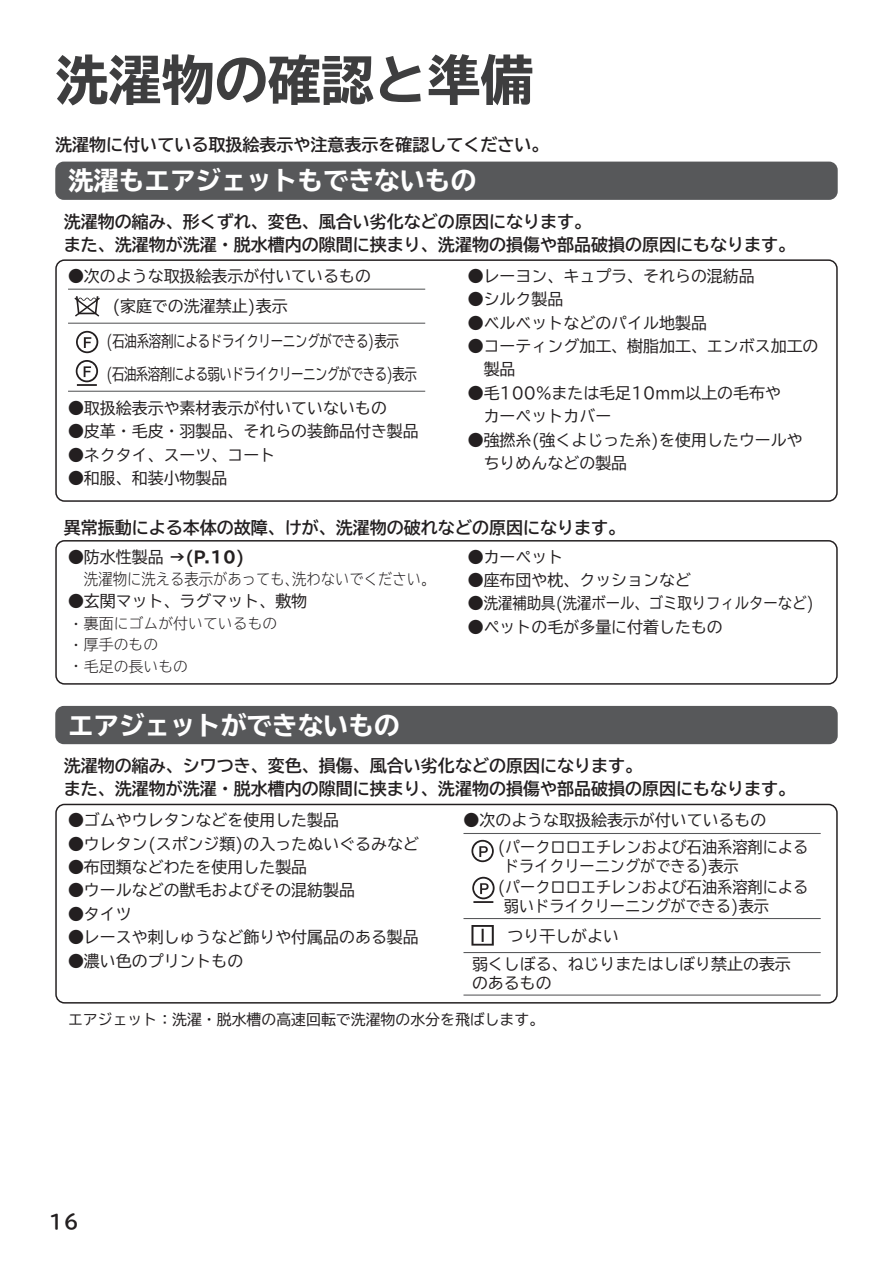
<style>
.page{position:relative;width:893px;height:1263px;background:#fff}
.page>*{position:absolute;margin:0;border:0;box-sizing:border-box;transform-origin:0 0}
.t1{font:700 expanded 53.1px "TBUD Go Std";color:#3e3e3f}
.t2{font:700 expanded 25.5px "TBUD Go Std";color:#fff}
.t3{font:700 19.2px "TBUDR Go Std";color:#231f20}
.t4{font:700 16.95px/23.4px "TBUD Go Std";color:#231f20}
.t5{font:15.9px/23.4px "TBUD Go Std";color:#231f20}
.t6{font:15.9px/21px "TBUD Go Std";color:#231f20;scale:.95 1}
.t7{font:15.9px/33.5px "TBUD Go Std";letter-spacing:-.04em;color:#231f20;scale:.78 1}
.t8{font:300 15.9px "TBUD Go Std Super";color:#231f20;scale:.9 1}
.t9{font:700 expanded 15.9px "TBUD Go Std";color:#231f20}
.t10{font:14.85px "TBUD Go Std";color:#231f20}
.t11{font:300 14.85px/21.3px "TBUD Go Std Super";color:#231f20}
.s1{font-weight:400;font-stretch:normal}
.s2{font-size:15.9px}
</style>
<div class="page">
<div style="left:55px;top:804px;width:783px;height:199px;border:1px solid #231f20;border-radius:9px"></div>
<div style="left:55px;top:162px;width:783px;height:38px;background:#57585a;border-radius:9px"></div>
<div style="left:55px;top:706px;width:783px;height:38px;background:#57585a;border-radius:9px"></div>
<div style="left:55px;top:540px;width:783px;height:145px;border:1px solid #231f20;border-radius:9px"></div>
<div style="left:55px;top:259px;width:783px;height:243px;border:1px solid #231f20;border-radius:9px"></div>
<hr style="left:68px;top:391px;width:357px;height:1px;background:#57585a">
<svg style="left:68px;top:288px;width:357px;height:103px"></svg>
<hr style="left:463px;top:833px;width:358px;height:1px;background:#57585a">
<hr style="left:463px;top:952px;width:358px;height:1px;background:#57585a">
<hr style="left:463px;top:994px;width:358px;height:1px;background:#57585a">
<hr style="left:463px;top:918px;width:358px;height:1px;background:#57585a">
<svg style="left:471px;top:840px;width:23px;height:22px"></svg>
<svg style="left:472px;top:877px;width:23px;height:26px"></svg>
<svg style="left:471px;top:925px;width:23px;height:20px"></svg>
<h1 class="t1" style="left:55px;top:51px;width:480px">洗濯物の確認と準備</h1>
<p class="t4" style="left:55px;top:133px;width:495px">洗濯物に付いている取扱絵表示や注意表示を確認してください。</p>
<h2 class="t2" style="left:68px;top:167px;width:410px">洗濯もエアジェットもできないもの</h2>
<p class="t4" style="left:64px;top:210px;width:733px">洗濯物の縮み、形くずれ、変色、風合い劣化などの原因になります。<br>また、洗濯物が洗濯・脱水槽内の隙間に挟まり、洗濯物の損傷や部品破損の原因にもなります。</p>
<p class="t5" style="left:112px;top:261px;width:260px;line-height:30.3px;text-indent:-44px">●次のような取扱絵表示が付いているもの(家庭での洗濯禁止)表示</p>
<p class="t7" style="left:106px;top:324px;width:400px">(石油系溶剤によるドライクリーニングができる)表示<br>(石油系溶剤による弱いドライクリーニングができる)表示</p>
<p class="t5" style="left:68px;top:396px;width:320px">●取扱絵表示や素材表示が付いていないもの</p>
<p class="t5" style="left:68px;top:419px;width:352px">●皮革・毛皮・羽製品、それらの装飾品付き製品</p>
<p class="t5" style="left:68px;top:443px;width:209px">●ネクタイ、スーツ、コート</p>
<p class="t5" style="left:68px;top:466px;width:161px">●和服、和装小物製品</p>
<p class="t5" style="left:468px;top:264px;width:289px">●レーヨン、キュプラ、それらの混紡品</p>
<p class="t5" style="left:468px;top:287px;width:97px">●シルク製品</p>
<p class="t5" style="left:468px;top:311px;width:241px">●ベルベットなどのパイル地製品</p>
<p class="t5" style="left:468px;top:334px;width:352px">●コーティング加工、樹脂加工、エンボス加工の　製品</p>
<p class="t5" style="left:468px;top:381px;width:315px">●毛100%または毛足10mm以上の毛布や　カーペットカバー</p>
<p class="t5" style="left:468px;top:428px;width:337px">●強撚糸(強くよじった糸)を使用したウールや　ちりめんなどの製品</p>
<p class="t4" style="left:64px;top:516px;width:563px">異常振動による本体の故障、けが、洗濯物の破れなどの原因になります。</p>
<p class="t9" style="left:68px;top:548px;width:178px"><span class="s1">●防水性製品</span> →(P.10)</p>
<p class="t8" style="left:84px;top:566px;width:392px">洗濯物に洗える表示があっても､洗わないでください。</p>
<p class="t5" style="left:68px;top:589px;width:241px">●玄関マット、ラグマット、敷物</p>
<p class="t11" style="left:68px;top:612px;width:211px"><span class="s2">・</span>裏面にゴムが付いているもの<span class="s2">・</span>厚手のもの<br><span class="s2">・</span>毛足の長いもの</p>
<p class="t5" style="left:468px;top:545px;width:97px">●カーペット</p>
<p class="t5" style="left:468px;top:568px;width:225px">●座布団や枕、クッションなど</p>
<p class="t5" style="left:468px;top:591px;width:348px">●洗濯補助具(洗濯ボール、ゴミ取りフィルターなど)</p>
<p class="t5" style="left:468px;top:615px;width:257px">●ペットの毛が多量に付着したもの</p>
<h2 class="t2" style="left:68px;top:711px;width:333px">エアジェットができないもの</h2>
<p class="t4" style="left:64px;top:754px;width:733px">洗濯物の縮み、シワつき、変色、損傷、風合い劣化などの原因になります。<br>また、洗濯物が洗濯・脱水槽内の隙間に挟まり、洗濯物の損傷や部品破損の原因にもなります。</p>
<p class="t5" style="left:68px;top:808px;width:273px">●ゴムやウレタンなどを使用した製品</p>
<p class="t5" style="left:68px;top:832px;width:352px">●ウレタン(スポンジ類)の入ったぬいぐるみなど</p>
<p class="t5" style="left:68px;top:855px;width:241px">●布団類などわたを使用した製品</p>
<p class="t5" style="left:68px;top:878px;width:289px">●ウールなどの獣毛およびその混紡製品</p>
<p class="t5" style="left:68px;top:902px;width:65px">●タイツ</p>
<p class="t5" style="left:68px;top:925px;width:352px">●レースや刺しゅうなど飾りや付属品のある製品</p>
<p class="t5" style="left:68px;top:949px;width:177px">●濃い色のプリントもの</p>
<p class="t5" style="left:497px;top:807px;width:312px;line-height:26.8px;text-indent:-34px">●次のような取扱絵表示が付いているもの<br>(パークロロエチレンおよび石油系溶剤による</p>
<p class="t6" style="left:497px;top:855px;width:328px;text-indent:6px">ドライクリーニングができる)表示<br>(パークロロエチレンおよび石油系溶剤による</p>
<p class="t6" style="left:504px;top:896px;width:281px">弱いドライクリーニングができる)表示</p>
<p class="t5" style="left:507px;top:924px;width:113px">つり干しがよい</p>
<p class="t5" style="left:472px;top:952px;width:320px">弱くしぼる、ねじりまたはしぼり禁止の表示</p>
<p class="t5" style="left:472px;top:971px;width:81px">のあるもの</p>
<p class="t10" style="left:68px;top:1007px;width:478px">エアジェット：洗濯・脱水槽の高速回転で洗濯物の水分を飛ばします。</p>
<p class="t3" style="left:49px;top:1206px;width:32px">16</p>
</div>
